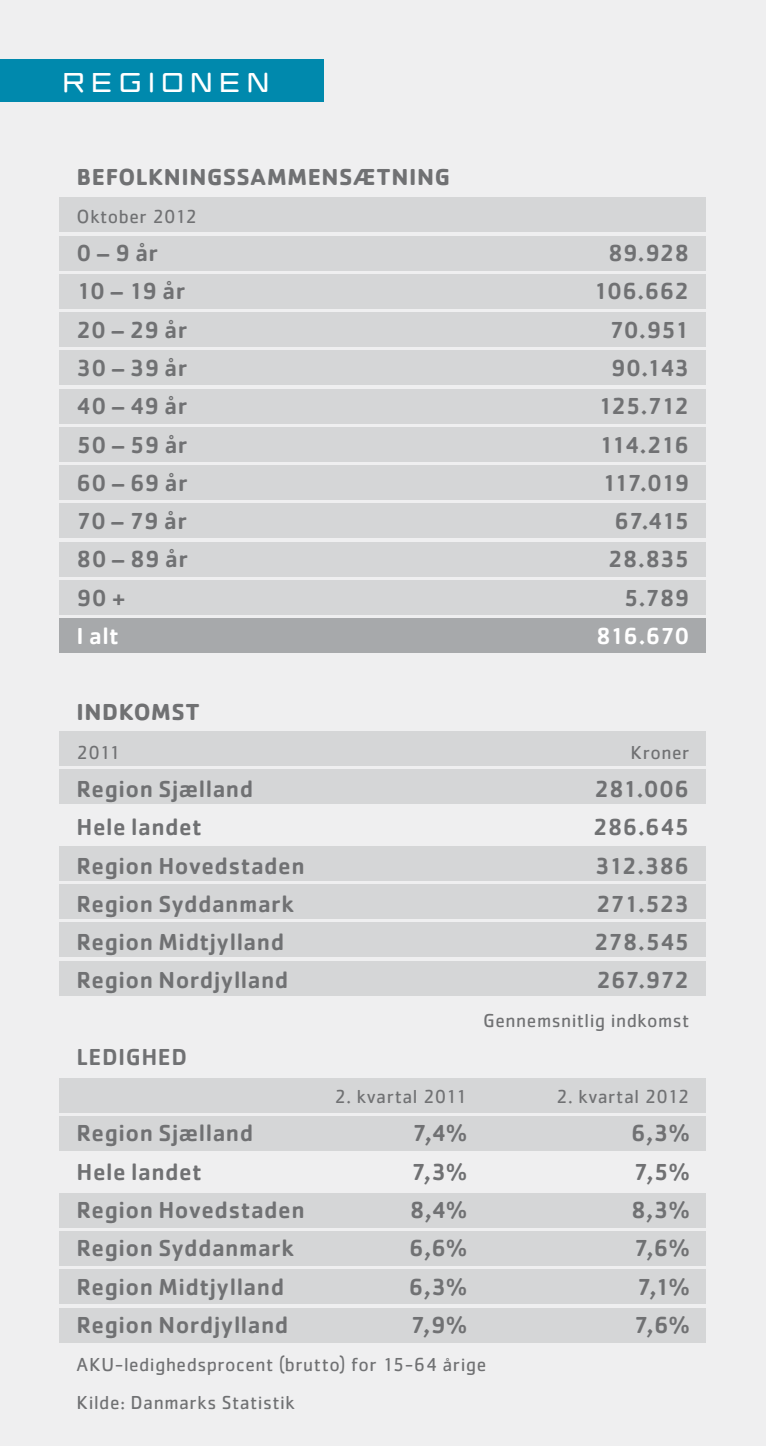
<style>
.page{position:relative;width:766px;height:1446px;background:#fff}
.page>*{position:absolute;margin:0;border:0;box-sizing:border-box;transform-origin:0 0}
.t1{font:27px "REGIONSJAELLANDLUKKET";letter-spacing:.02em;color:#fff}
.Skematekst{font:500 24px "Cachet Std";letter-spacing:.02em;color:#707173}
.Rubrik{font:700 24px "Cachet Std";letter-spacing:.025em;color:#707173}
.Lille_tekst{font:500 24px "Cachet Std";letter-spacing:.02em;color:#707173}
.Skematekst-2{font:500 24px "Cachet Std";letter-spacing:-.025em;color:#fff}
.Lille_tekst-2{font:19.5px "Cachet Std";letter-spacing:.03em;color:#707173}
</style>
<div class="page">
<div style="left:0;top:0;width:765px;height:1446px;background:#efeff0"></div>
<div style="left:60px;top:198px;width:646px;height:34px;background:#d5d6d7"></div>
<div style="left:60px;top:236px;width:646px;height:34px;background:#d5d6d7"></div>
<div style="left:60px;top:274px;width:646px;height:34px;background:#d5d6d7"></div>
<div style="left:60px;top:313px;width:646px;height:34px;background:#d5d6d7"></div>
<div style="left:60px;top:351px;width:646px;height:34px;background:#d5d6d7"></div>
<div style="left:60px;top:389px;width:646px;height:34px;background:#d5d6d7"></div>
<div style="left:60px;top:427px;width:646px;height:34px;background:#d5d6d7"></div>
<div style="left:60px;top:466px;width:646px;height:34px;background:#d5d6d7"></div>
<div style="left:60px;top:504px;width:646px;height:34px;background:#d5d6d7"></div>
<div style="left:60px;top:542px;width:646px;height:34px;background:#d5d6d7"></div>
<div style="left:60px;top:580px;width:646px;height:34px;background:#d5d6d7"></div>
<div style="left:60px;top:619px;width:646px;height:34px;background:#a7a9ab"></div>
<div style="left:0;top:60px;width:323px;height:42px;background:#0089ad"></div>
<div style="left:60px;top:731px;width:646px;height:34px;background:#d5d6d7"></div>
<div style="left:60px;top:770px;width:646px;height:34px;background:#d5d6d7"></div>
<div style="left:60px;top:846px;width:646px;height:34px;background:#d5d6d7"></div>
<div style="left:60px;top:884px;width:646px;height:34px;background:#d5d6d7"></div>
<div style="left:60px;top:923px;width:646px;height:34px;background:#d5d6d7"></div>
<div style="left:60px;top:961px;width:646px;height:34px;background:#d5d6d7"></div>
<div style="left:60px;top:1078px;width:646px;height:34px;background:#d5d6d7"></div>
<div style="left:60px;top:1117px;width:646px;height:34px;background:#d5d6d7"></div>
<div style="left:60px;top:1193px;width:646px;height:34px;background:#d5d6d7"></div>
<div style="left:60px;top:1231px;width:646px;height:34px;background:#d5d6d7"></div>
<div style="left:60px;top:1270px;width:646px;height:34px;background:#d5d6d7"></div>
<div style="left:60px;top:1308px;width:646px;height:34px;background:#d5d6d7"></div>
<p class="t1" style="left:60px;top:65px;width:214px">REGIONEN</p>
<p class="Rubrik" style="left:77px;top:161px;width:375px">BEFOLKNINGSSAMMENSÆTNING</p>
<p class="Lille_tekst-2" style="left:77px;top:205px;width:122px">Oktober 2012</p>
<p class="Skematekst" style="left:77px;top:238px;width:83px">0 – 9 år</p>
<p class="Skematekst" style="left:607px;top:238px;width:83px">89.928</p>
<p class="Skematekst" style="left:77px;top:277px;width:110px">10 – 19 år</p>
<p class="Skematekst" style="left:593px;top:277px;width:97px">106.662</p>
<p class="Skematekst" style="left:77px;top:315px;width:112px">20 – 29 år</p>
<p class="Skematekst" style="left:609px;top:315px;width:81px">70.951</p>
<p class="Skematekst" style="left:77px;top:353px;width:112px">30 – 39 år</p>
<p class="Skematekst" style="left:610px;top:353px;width:80px">90.143</p>
<p class="Skematekst" style="left:77px;top:391px;width:112px">40 – 49 år</p>
<p class="Skematekst" style="left:598px;top:391px;width:93px">125.712</p>
<p class="Skematekst" style="left:77px;top:430px;width:112px">50 – 59 år</p>
<p class="Skematekst" style="left:599px;top:430px;width:92px">114.216</p>
<p class="Skematekst" style="left:77px;top:468px;width:113px">60 – 69 år</p>
<p class="Skematekst" style="left:602px;top:468px;width:89px">117.019</p>
<p class="Skematekst" style="left:77px;top:506px;width:112px">70 – 79 år</p>
<p class="Skematekst" style="left:614px;top:506px;width:76px">67.415</p>
<p class="Skematekst" style="left:77px;top:544px;width:113px">80 – 89 år</p>
<p class="Skematekst" style="left:608px;top:544px;width:83px">28.835</p>
<p class="Skematekst" style="left:77px;top:583px;width:50px">90 +</p>
<p class="Skematekst" style="left:623px;top:583px;width:67px">5.789</p>
<p class="Skematekst-2" style="left:77px;top:621px;width:44px">I alt</p>
<p class="Skematekst-2" style="left:596px;top:621px;width:95px">816.670</p>
<p class="Rubrik" style="left:77px;top:697px;width:124px">INDKOMST</p>
<p class="Lille_tekst-2" style="left:77px;top:741px;width:45px">2011</p>
<p class="Lille_tekst-2" style="left:630px;top:741px;width:60px">Kroner</p>
<p class="Skematekst" style="left:77px;top:774px;width:178px">Region Sjælland</p>
<p class="Skematekst" style="left:594px;top:774px;width:96px">281.006</p>
<p class="Skematekst" style="left:77px;top:812px;width:127px">Hele landet</p>
<p class="Skematekst" style="left:593px;top:812px;width:97px">286.645</p>
<p class="Skematekst" style="left:77px;top:851px;width:229px">Region Hovedstaden</p>
<p class="Skematekst" style="left:595px;top:851px;width:95px">312.386</p>
<p class="Skematekst" style="left:77px;top:889px;width:219px">Region Syddanmark</p>
<p class="Skematekst" style="left:596px;top:889px;width:95px">271.523</p>
<p class="Skematekst" style="left:77px;top:927px;width:209px">Region Midtjylland</p>
<p class="Skematekst" style="left:594px;top:927px;width:97px">278.545</p>
<p class="Skematekst" style="left:77px;top:965px;width:213px">Region Nordjylland</p>
<p class="Skematekst" style="left:596px;top:965px;width:94px">267.972</p>
<p class="Lille_tekst-2" style="left:483px;top:1009px;width:208px">Gennemsnitlig indkomst</p>
<p class="Skematekst" style="left:77px;top:1042px;width:112px">LEDIGHED</p>
<p class="Lille_tekst-2" style="left:334px;top:1085px;width:134px">2. kvartal 2011</p>
<p class="Lille_tekst-2" style="left:556px;top:1085px;width:135px">2. kvartal 2012</p>
<p class="Lille_tekst" style="left:77px;top:1118px;width:178px">Region Sjælland</p>
<p class="Lille_tekst" style="left:412px;top:1118px;width:56px">7,4%</p>
<p class="Lille_tekst" style="left:631px;top:1118px;width:60px">6,3%</p>
<p class="Skematekst" style="left:77px;top:1157px;width:127px">Hele landet</p>
<p class="Skematekst" style="left:411px;top:1157px;width:57px">7,3%</p>
<p class="Skematekst" style="left:633px;top:1157px;width:57px">7,5%</p>
<p class="Skematekst" style="left:77px;top:1195px;width:229px">Region Hovedstaden</p>
<p class="Skematekst" style="left:409px;top:1195px;width:59px">8,4%</p>
<p class="Skematekst" style="left:631px;top:1195px;width:60px">8,3%</p>
<p class="Skematekst" style="left:77px;top:1233px;width:219px">Region Syddanmark</p>
<p class="Skematekst" style="left:409px;top:1233px;width:59px">6,6%</p>
<p class="Skematekst" style="left:633px;top:1233px;width:57px">7,6%</p>
<p class="Skematekst" style="left:77px;top:1271px;width:209px">Region Midtjylland</p>
<p class="Skematekst" style="left:408px;top:1271px;width:60px">6,3%</p>
<p class="Skematekst" style="left:636px;top:1271px;width:54px">7,1%</p>
<p class="Skematekst" style="left:77px;top:1310px;width:213px">Region Nordjylland</p>
<p class="Skematekst" style="left:410px;top:1310px;width:58px">7,9%</p>
<p class="Skematekst" style="left:633px;top:1310px;width:57px">7,6%</p>
<p class="Lille_tekst-2" style="left:77px;top:1353px;width:411px">AKU-ledighedsprocent (brutto) for 15-64 årige</p>
<p class="Lille_tekst-2" style="left:77px;top:1391px;width:219px">Kilde: Danmarks Statistik</p>
</div>
